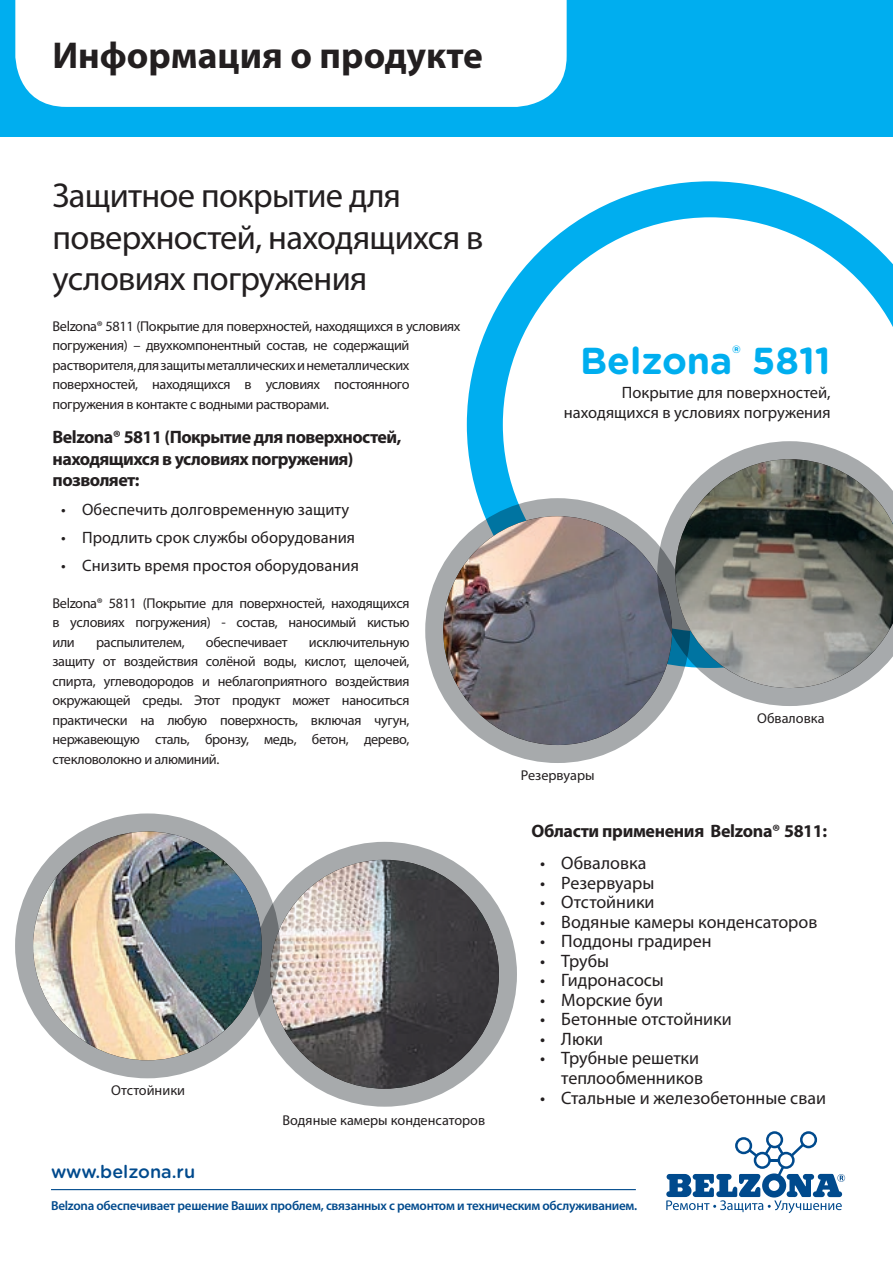
<style>
.page{position:relative;width:893px;height:1263px;background:#fff}
.page>*{position:absolute;margin:0;border:0;box-sizing:border-box;transform-origin:0 0}
.t1{font:700 37.5px "Myriad Pro";color:#231f20}
.t2{font:700 37.5px "Gotham Rounded";color:#00aeef}
.PD-INTRO_TEXT{font:34.5px/41.4px "Myriad Pro";letter-spacing:-.02em;color:#231f20}
.t3{font:18px/19.5px "Myriad Pro";color:#231f20;text-align:right}
.PD-INTRO_BOLD{font:700 18px/21.6px "Myriad Pro";letter-spacing:-.03em;color:#231f20}
.PD-BOLD_BULLETS_HEAD{font:700 18px "Myriad Pro";letter-spacing:-.02em;color:#231f20}
.t4{font:500 18px "Gotham Rounded";color:#004a8d}
.t5{font:16.5px/19.8px "Myriad Pro";color:#231f20;text-align:right}
.PD-INTRO_TEXT-2{font:14.25px/19.5px "Myriad Pro";letter-spacing:-.025em;color:#231f20;text-align:justify}
.PD-CAPTIONS{font:14.25px "Myriad Pro";color:#231f20}
.t6{font:600 13.05px "Myriad Pro";letter-spacing:-.02em;color:#004a8d}
</style>
<div class="page">
<svg style="left:467px;top:181px;width:426px;height:392px"></svg>
<img style="left:270px;top:860px;width:229px;height:229px;border-radius:114px">
<div style="left:252px;top:842px;width:265px;height:265px;border:18px solid #a7aaac;border-radius:50%"></div>
<img style="left:443px;top:516px;width:229px;height:229px;border-radius:114px">
<div style="left:425px;top:498px;width:265px;height:265px;border:18px solid #a7aaac;border-radius:50%"></div>
<svg style="left:657px;top:441px;width:236px;height:265px;background:#8c8f8c"></svg>
<img style="left:33px;top:831px;width:229px;height:229px;border-radius:114px">
<div style="left:15px;top:813px;width:265px;height:265px;border:18px solid #a7aaac;border-radius:50%"></div>
<div style="left:0;top:0;width:893px;height:136px;background:#00aeef"></div>
<div style="left:15px;top:0;width:552px;height:107px;background:#fff"></div>
<hr style="left:51px;top:1189px;width:585px;height:1px;background:#004a8d">
<svg style="left:666px;top:1131px;width:179px;height:82px"></svg>
<p class="t1" style="left:52px;top:30px;width:432px">Информация о продукте</p>
<p class="PD-INTRO_TEXT" style="left:53px;top:174px;width:432px">Защитное покрытие для поверхностей, находящихся в условиях погружения</p>
<p class="PD-INTRO_TEXT-2" style="left:53px;top:316px;width:409px;text-align:left">Belzona® 5811 (Покрытие для поверхностей, находящихся в условиях погружения) – двухкомпонентный состав, не содержащий растворителя, для защиты металлических и неметаллических поверхностей, находящихся в условиях постоянного погружения в контакте с водными растворами.</p>
<p class="PD-INTRO_BOLD" style="left:53px;top:426px;width:350px">Belzona® 5811 (Покрытие для поверхностей, находящихся в условиях погружения) позволяет:</p>
<p class="t5" style="left:61px;top:499px;width:290px">• Обеспечить долговременную защиту</p>
<p class="t5" style="left:61px;top:527px;width:296px">• Продлить срок службы оборудования</p>
<p class="t5" style="left:61px;top:556px;width:299px">• Снизить время простоя оборудования</p>
<p class="PD-INTRO_TEXT-2" style="left:53px;top:593px;width:358px">Belzona® 5811 (Покрытие для поверхностей, находящихся в условиях погружения) - состав, наносимый кистью или</p>
<p class="PD-INTRO_TEXT-2" style="left:96px;top:632px;width:90px">распылителем,</p>
<p class="PD-INTRO_TEXT-2" style="left:206px;top:632px;width:83px">обеспечивает</p>
<p class="PD-INTRO_TEXT-2" style="left:53px;top:632px;width:359px;text-indent:256px">исключительную защиту от воздействия солёной воды, кислот, щелочей, спирта, углеводородов и неблагоприятного воздействия окружающей среды. Этот продукт может наноситься практически на любую поверхность, включая чугун, нержавеющую сталь, бронзу, медь, бетон, дерево, стекловолокно и алюминий.</p>
<p class="PD-CAPTIONS" style="left:111px;top:1082px;width:75px">Отстойники</p>
<p class="PD-CAPTIONS" style="left:282px;top:1111px;width:204px">Водяные камеры конденсаторов</p>
<p class="t2" style="left:580px;top:333px;width:252px">Belzona<sup>®</sup> 5811</p>
<p class="t5" style="left:564px;top:382px;width:268px">Покрытие для поверхностей, находящихся в условиях погружения</p>
<p class="PD-CAPTIONS" style="left:521px;top:767px;width:75px">Резервуары</p>
<p class="PD-CAPTIONS" style="left:757px;top:709px;width:69px">Обваловка</p>
<p class="PD-BOLD_BULLETS_HEAD" style="left:531px;top:819px;width:297px">Oбласти применения Belzona® 5811:</p>
<p class="t3" style="left:540px;top:853px;width:108px">• Обваловка</p>
<p class="t3" style="left:540px;top:873px;width:116px">• Резервуары</p>
<p class="t3" style="left:540px;top:892px;width:116px">• Отстойники</p>
<p class="t3" style="left:540px;top:912px;width:279px">• Водяные камеры конденсаторов</p>
<p class="t3" style="left:540px;top:931px;width:173px">• Поддоны градирен</p>
<p class="t3" style="left:540px;top:951px;width:71px">• Трубы</p>
<p class="t3" style="left:540px;top:970px;width:125px">• Гидронасосы</p>
<p class="t3" style="left:540px;top:990px;width:125px">• Морские буи</p>
<p class="t3" style="left:540px;top:1009px;width:193px">• Бетонные отстойники</p>
<p class="t3" style="left:540px;top:1029px;width:65px">• Люки</p>
<p class="t3" style="left:540px;top:1048px;width:165px">• Трубные решетки теплообменников</p>
<p class="t3" style="left:540px;top:1088px;width:287px">• Стальные и железобетонные сваи</p>
<p class="t4" style="left:51px;top:1158px;width:146px">www.belzona.ru</p>
<p class="t6" style="left:51px;top:1198px;width:588px">Belzona обеспечивает решение Bаших проблем, связанных с ремонтом и техническим обслуживанием.</p>
</div>
